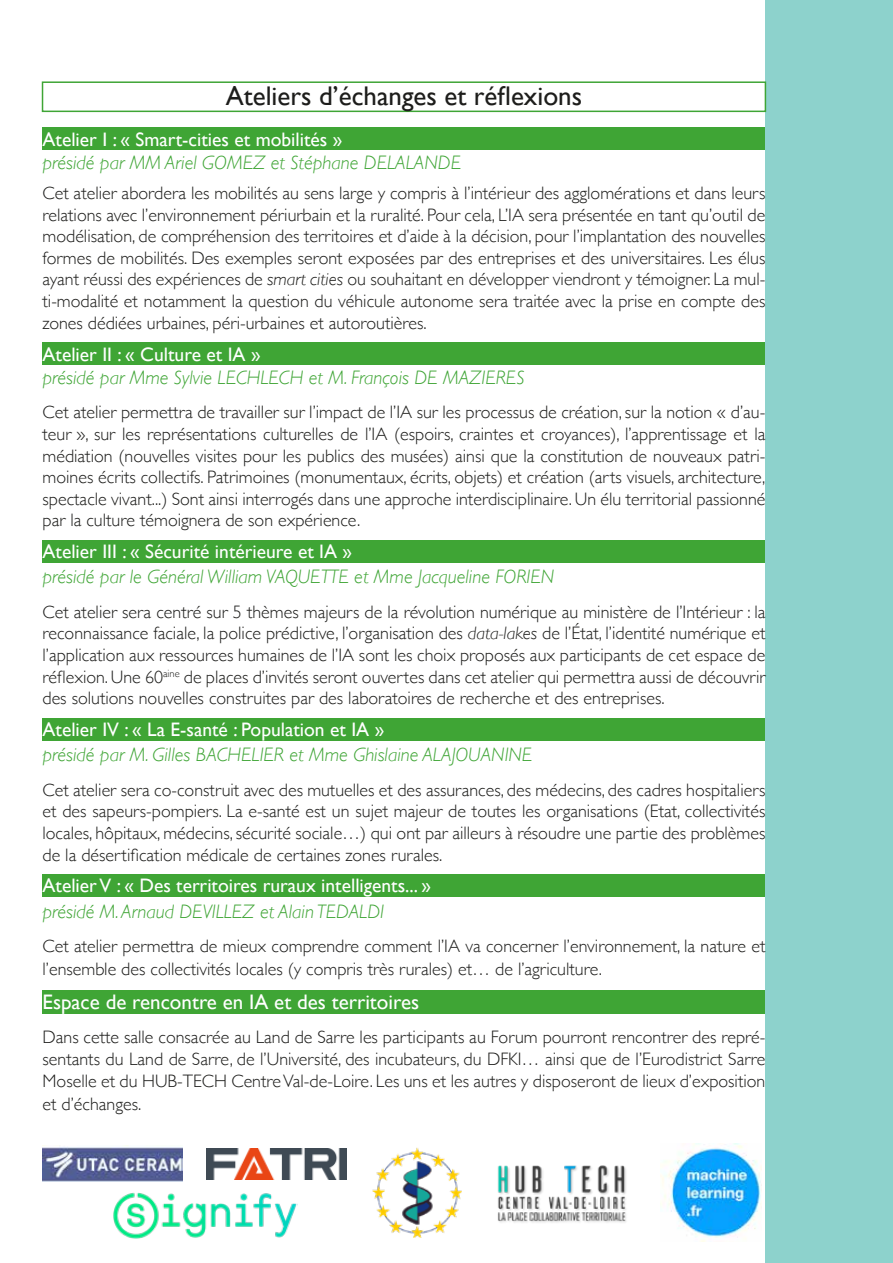
<style>
.page{position:relative;width:893px;height:1263px;background:#fff}
.page>*{position:absolute;margin:0;border:0;box-sizing:border-box;transform-origin:0 0}
.t1{font:27px "Gill Sans";color:#1d1d1b}
.t2{font:21px "Gill Sans";color:#fff}
.t3{font:italic 300 19.5px "Gill Sans";color:#3fa535}
.t4{font:19.5px "Gill Sans";color:#fff}
.t5{font:300 18px/21.6px "Gill Sans";color:#1d1d1b;text-align:justify}
.s1{font-style:italic}
</style>
<div class="page">
<div style="left:765px;top:0;width:128px;height:1263px;background:#8dd2cc"></div>
<div style="left:42px;top:81px;width:724px;height:31px;border:2px solid #3fa535"></div>
<div style="left:43px;top:128px;width:722px;height:22px;background:#3fa535"></div>
<div style="left:43px;top:343px;width:722px;height:22px;background:#3fa535"></div>
<div style="left:43px;top:540px;width:722px;height:23px;background:#3fa535"></div>
<div style="left:43px;top:718px;width:722px;height:23px;background:#3fa535"></div>
<div style="left:43px;top:875px;width:722px;height:22px;background:#3fa535"></div>
<div style="left:43px;top:990px;width:722px;height:24px;background:#3fa535"></div>
<img style="left:372px;top:1148px;width:90px;height:89px">
<img style="left:207px;top:1148px;width:140px;height:32px">
<img style="left:497px;top:1165px;width:129px;height:58px">
<img style="left:660px;top:1143px;width:101px;height:99px">
<img style="left:43px;top:1147px;width:139px;height:35px">
<img style="left:113px;top:1192px;width:185px;height:47px">
<h1 class="t1" style="left:226px;top:80px;width:358px">Ateliers d’échanges et réflexions</h1>
<p class="t4" style="left:43px;top:128px;width:301px">Atelier I : « Smart-cities et mobilités »</p>
<p class="t3" style="left:43px;top:151px;width:420px">présidé par MM Ariel GOMEZ et Stéphane DELALANDE</p>
<p class="t5" style="left:43px;top:182px;width:724px">Cet atelier abordera les mobilités au sens large y compris à l’intérieur des agglomérations et dans leurs relations avec l’environnement périurbain et la ruralité. Pour cela, L’IA sera présentée en tant qu’outil de modélisation, de compréhension des territoires et d’aide à la décision, pour l’implantation des nouvelles formes de mobilités. Des exemples seront exposées par des entreprises et des universitaires. Les élus ayant réussi des expériences de <span class="s1">smart cities</span> ou souhaitant en développer viendront y témoigner. La mul&shy;ti-modalité et notamment la question du véhicule autonome sera traitée avec la prise en compte des zones dédiées urbaines, péri-urbaines et autoroutières.</p>
<p class="t4" style="left:43px;top:343px;width:220px">Atelier II : « Culture et IA »</p>
<p class="t3" style="left:43px;top:366px;width:483px">présidé par Mme Sylvie LECHLECH et M. François DE MAZIERES</p>
<p class="t5" style="left:43px;top:402px;width:724px">Cet atelier permettra de travailler sur l’impact de l’IA sur les processus de création, sur la notion « d’au&shy;teur », sur les représentations culturelles de l’IA (espoirs, craintes et croyances), l’apprentissage et la médiation (nouvelles visites pour les publics des musées) ainsi que la constitution de nouveaux patri&shy;moines écrits collectifs. Patrimoines (monumentaux, écrits, objets) et création (arts visuels, architecture, spectacle vivant...) Sont ainsi interrogés dans une approche interdisciplinaire. Un élu territorial passionné par la culture témoignera de son expérience.</p>
<p class="t4" style="left:43px;top:540px;width:311px">Atelier III : « Sécurité intérieure et IA »</p>
<p class="t3" style="left:43px;top:566px;width:513px">présidé par le Général William VAQUETTE et Mme Jacqueline FORIEN</p>
<p class="t5" style="left:43px;top:601px;width:724px">Cet atelier sera centré sur 5 thèmes majeurs de la révolution numérique au ministère de l’Intérieur : la reconnaissance faciale, la police prédictive, l’organisation des <span class="s1">data-lakes</span> de l’État, l’identité numérique et l’application aux ressources humaines de l’IA sont les choix proposés aux participants de cet espace de réflexion. Une 60<sup>aine</sup> de places d’invités seront ouvertes dans cet atelier qui permettra aussi de découvrir des solutions nouvelles construites par des laboratoires de recherche et des entreprises.</p>
<p class="t4" style="left:43px;top:718px;width:343px">Atelier IV : « La E-santé : Population et IA »</p>
<p class="t3" style="left:43px;top:744px;width:491px">présidé par M. Gilles BACHELIER et Mme Ghislaine ALAJOUANINE</p>
<p class="t5" style="left:43px;top:779px;width:724px">Cet atelier sera co-construit avec des mutuelles et des assurances, des médecins, des cadres hospitaliers et des sapeurs-pompiers. La e-santé est un sujet majeur de toutes les organisations (Etat, collectivités locales, hôpitaux, médecins, sécurité sociale…) qui ont par ailleurs à résoudre une partie des problèmes de la désertification médicale de certaines zones rurales.</p>
<p class="t4" style="left:43px;top:874px;width:390px">Atelier V : « Des territoires ruraux intelligents... »</p>
<p class="t3" style="left:43px;top:900px;width:343px">présidé M. Arnaud DEVILLEZ et Alain TEDALDI</p>
<p class="t5" style="left:43px;top:934px;width:724px;line-height:23.4px">Cet atelier permettra de mieux comprendre comment l’IA va concerner l’environnement, la nature et l’ensemble des collectivités locales (y compris très rurales) et… de l’agriculture.</p>
<p class="t2" style="left:43px;top:990px;width:378px">Espace de rencontre en IA et des territoires</p>
<p class="t5" style="left:43px;top:1027px;width:724px">Dans cette salle consacrée au Land de Sarre les participants au Forum pourront rencontrer des repré&shy;sentants du Land de Sarre, de l’Université, des incubateurs, du DFKI… ainsi que de l’Eurodistrict Sarre Moselle et du HUB-TECH Centre Val-de-Loire. Les uns et les autres y disposeront de lieux d’exposition</p>
<p class="t5" style="left:43px;top:1093px;width:100px">et d’échanges.</p>
</div>
